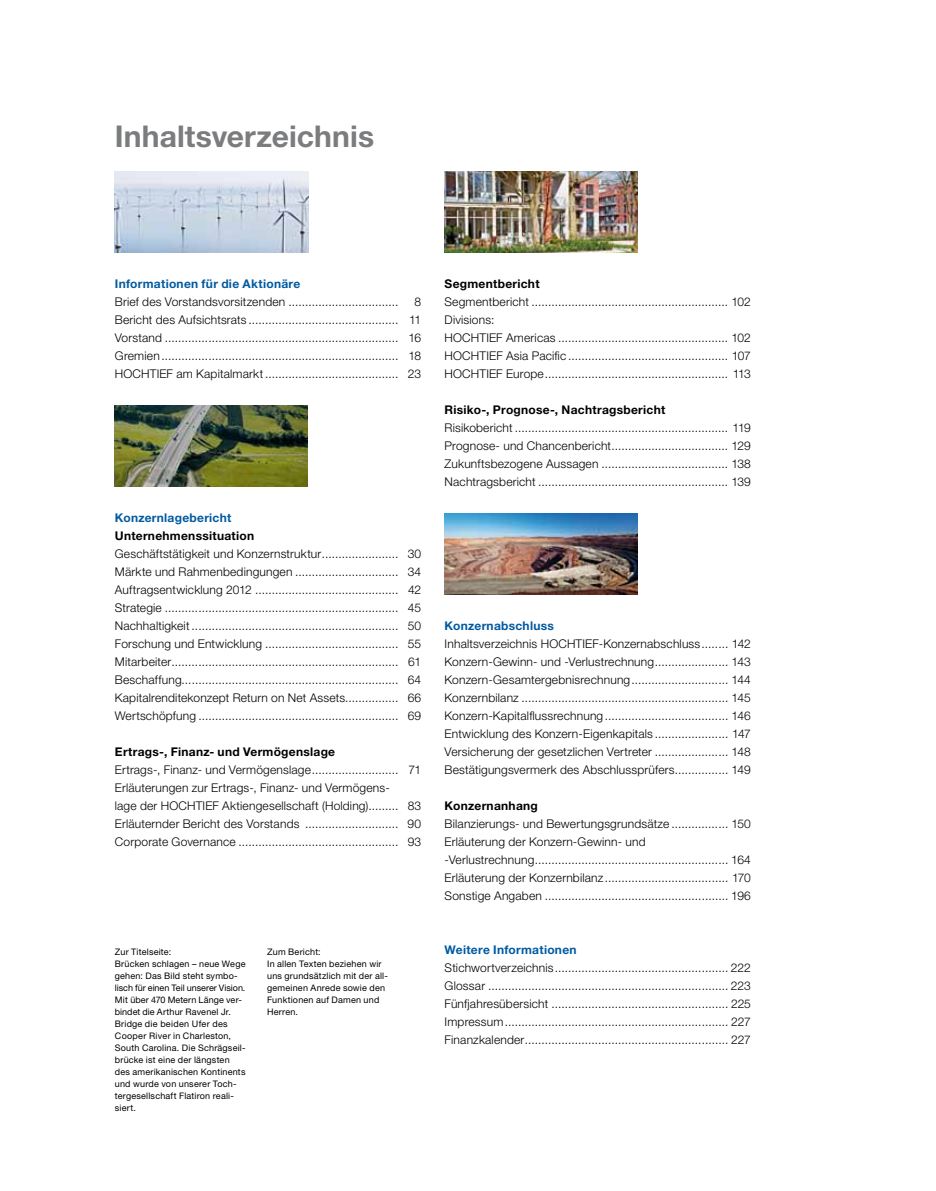
<style>
.page{position:relative;width:936px;height:1191px;background:#fff}
.page>*{position:absolute;margin:0;border:0;box-sizing:border-box;transform-origin:0 0}
.t1{font:700 30px "Helvetica Neue LT Pro";letter-spacing:.005em;color:#7b7c7e}
.t2{font:300 12px/18px "Helvetica Neue LT Pro";letter-spacing:.015em;color:#000;text-align:justify}
.t3{font:700 12px "Helvetica Neue LT Pro";letter-spacing:.025em;color:#000}
.t4{font:700 12px "Helvetica Neue LT Pro";letter-spacing:.025em;color:#005aa1}
.t5{font:9px/12px "Helvetica Neue LT Pro";letter-spacing:.02em;color:#000}
</style>
<div class="page">
<img style="left:115px;top:171px;width:193px;height:81px">
<img style="left:444px;top:171px;width:193px;height:81px">
<img style="left:115px;top:405px;width:193px;height:81px">
<img style="left:444px;top:513px;width:193px;height:81px">
<h1 class="t1" style="left:115px;top:118px;width:261px">Inhaltsverzeichnis</h1>
<p class="t4" style="left:115px;top:276px;width:187px">Informationen für die Aktionäre</p>
<p class="t2" style="left:115px;top:292px;width:285px">Brief des Vorstandsvorsitzenden .................................</p>
<p class="t2" style="left:115px;top:292px;width:308px;text-indent:299px">8<br>Bericht des Aufsichtsrats ............................................. 11<br>Vorstand ...................................................................... 16<br>Gremien ....................................................................... 18<br>HOCHTIEF am Kapitalmarkt ........................................ 23</p>
<p class="t4" style="left:115px;top:510px;width:118px">Konzernlagebericht</p>
<p class="t3" style="left:115px;top:528px;width:141px">Unternehmenssituation</p>
<p class="t2" style="left:115px;top:544px;width:308px">Geschäftstätigkeit und Konzernstruktur....................... 30<br>Märkte und Rahmenbedingungen ............................... 34<br>Auftragsentwicklung 2012 ........................................... 42<br>Strategie ...................................................................... 45<br>Nachhaltigkeit .............................................................. 50<br>Forschung und Entwicklung ........................................ 55<br>Mitarbeiter.................................................................... 61<br>Beschaffung................................................................. 64<br>Kapitalrenditekonzept Return on Net Assets................ 66<br>Wertschöpfung ............................................................ 69</p>
<p class="t3" style="left:115px;top:744px;width:222px">Ertrags-, Finanz- und Vermögenslage</p>
<p class="t2" style="left:115px;top:760px;width:308px;text-align:left">Ertrags-, Finanz- und Vermögenslage.......................... 71<br>Erläuterungen zur Ertrags-, Finanz- und Vermögens-<br>lage der HOCHTIEF Aktiengesellschaft (Holding)......... 83<br>Erläuternder Bericht des Vorstands ............................ 90<br>Corporate Governance ................................................ 93</p>
<p class="t5" style="left:115px;top:945px;width:132px">Zur Titelseite:<br>Brücken schlagen – neue Wege gehen: Das Bild steht symbo&shy;lisch für einen Teil unserer Vision.<br>Mit über 470 Metern Länge ver&shy;bindet die Arthur Ravenel Jr.<br>Bridge die beiden Ufer des<br>Cooper River in Charleston,<br>South Carolina. Die Schrägseil&shy;brücke ist eine der längsten des amerikanischen Kontinents und wurde von unserer Toch&shy;tergesellschaft Flatiron reali&shy;siert.</p>
<p class="t5" style="left:267px;top:945px;width:122px">Zum Bericht:<br>In allen Texten beziehen wir uns grundsätzlich mit der all&shy;gemeinen Anrede sowie den<br>Funktionen auf Damen und<br>Herren.</p>
<p class="t3" style="left:444px;top:276px;width:96px">Segmentbericht</p>
<p class="t2" style="left:444px;top:292px;width:308px;text-align:left">Segmentbericht ........................................................... 102<br>Divisions:<br>HOCHTIEF Americas ................................................... 102<br>HOCHTIEF Asia Pacific ................................................ 107<br>HOCHTIEF Europe....................................................... 113</p>
<p class="t3" style="left:444px;top:402px;width:222px">Risiko-, Prognose-, Nachtragsbericht</p>
<p class="t2" style="left:444px;top:418px;width:308px">Risikobericht ................................................................ 119<br>Prognose- und Chancenbericht................................... 129<br>Zukunftsbezogene Aussagen ...................................... 138<br>Nachtragsbericht ......................................................... 139</p>
<p class="t4" style="left:444px;top:618px;width:111px">Konzernabschluss</p>
<p class="t2" style="left:444px;top:634px;width:308px">Inhaltsverzeichnis HOCHTIEF-Konzernabschluss........ 142<br>Konzern-Gewinn- und -Verlustrechnung...................... 143<br>Konzern-Gesamtergebnisrechnung............................. 144<br>Konzernbilanz .............................................................. 145<br>Konzern-Kapitalflussrechnung..................................... 146<br>Entwicklung des Konzern-Eigenkapitals ...................... 147<br>Versicherung der gesetzlichen Vertreter ...................... 148<br>Bestätigungsvermerk des Abschlussprüfers................ 149</p>
<p class="t3" style="left:444px;top:798px;width:95px">Konzernanhang</p>
<p class="t2" style="left:444px;top:814px;width:308px;text-align:left">Bilanzierungs- und Bewertungsgrundsätze ................. 150<br>Erläuterung der Konzern-Gewinn- und -Verlustrechnung.......................................................... 164<br>Erläuterung der Konzernbilanz ..................................... 170<br>Sonstige Angaben ....................................................... 196</p>
<p class="t4" style="left:444px;top:942px;width:133px">Weitere Informationen</p>
<p class="t2" style="left:444px;top:958px;width:308px">Stichwortverzeichnis.................................................... 222<br>Glossar ........................................................................ 223<br>Fünfjahresübersicht ..................................................... 225<br>Impressum................................................................... 227<br>Finanzkalender............................................................. 227</p>
</div>
